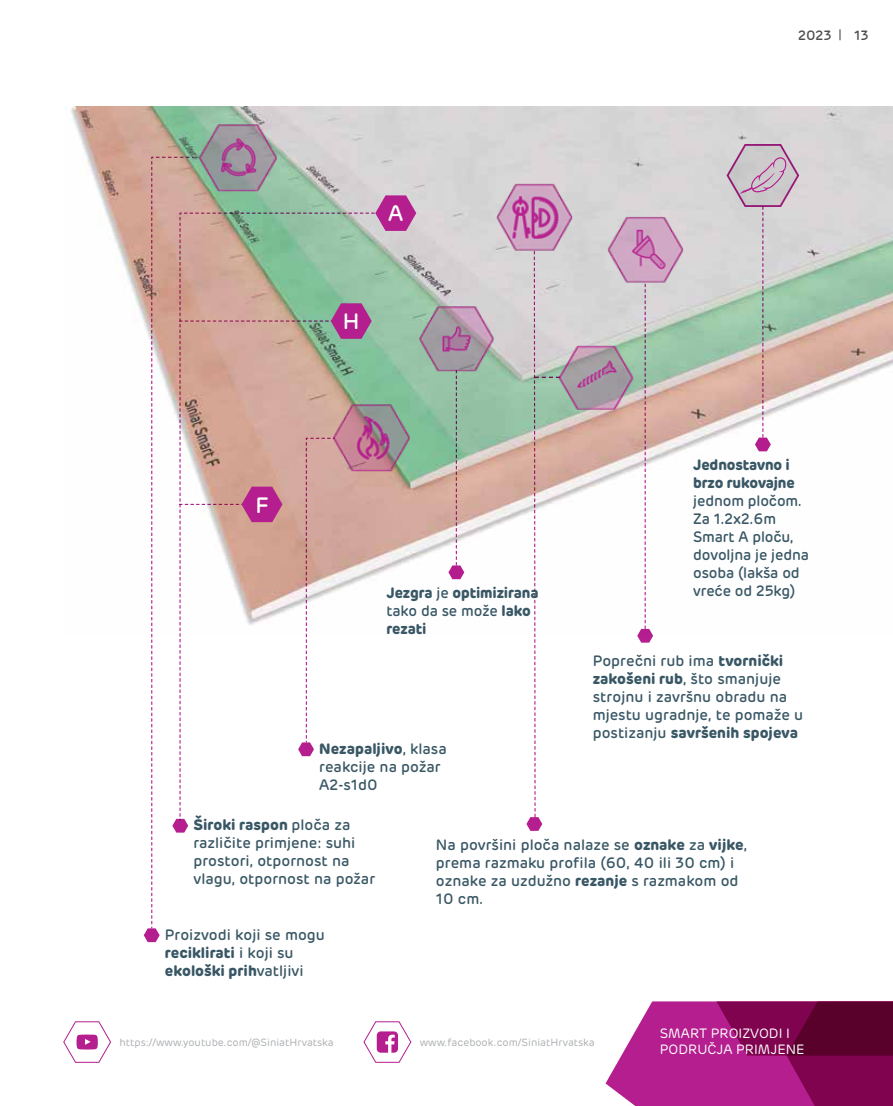
<style>
.page{position:relative;width:893px;height:1106px;background:#fff}
.page>*{position:absolute;margin:0;border:0;box-sizing:border-box;transform-origin:0 0}
.t1{font:500 22.2px "Rubrik";color:#fff}
.t2{font:500 15px/18px "Rubrik";color:#395765}
.t3{font:700 15px/18px "Rubrik";letter-spacing:-.01em;color:#395765}
.t4{font:13.5px/16.2px "Rubrik";color:#fff}
.t5{font:500 13.5px "Rubrik";color:#4d4d4f}
.t6{font:10.5px "Rubrik";color:#adafb2}
.s1{font-weight:500}
.s2{font-weight:700}
</style>
<div class="page">
<svg style="left:605px;top:1001px;width:288px;height:105px;background:#9c2375"></svg>
<img style="left:70px;top:106px;width:823px;height:474px">
<img style="left:199px;top:123px;width:78px;height:33px">
<img style="left:495px;top:183px;width:79px;height:68px">
<img style="left:606px;top:215px;width:78px;height:69px">
<img style="left:417px;top:305px;width:79px;height:68px">
<img style="left:560px;top:343px;width:75px;height:68px">
<svg style="left:448px;top:370px;width:16px;height:209px;background:#bab7af"></svg>
<svg style="left:144px;top:156px;width:272px;height:786px"></svg>
<svg style="left:526px;top:250px;width:34px;height:581px"></svg>
<svg style="left:637px;top:284px;width:16px;height:358px"></svg>
<svg style="left:725px;top:142px;width:75px;height:309px;background:#cdc9c4"></svg>
<svg style="left:363px;top:1021px;width:49px;height:42px"></svg>
<svg style="left:63px;top:1021px;width:48px;height:42px"></svg>
<p class="t5" style="left:798px;top:27px;width:35px">2023</p>
<p class="t5" style="left:854px;top:27px;width:16px">13</p>
<h1 class="t1" style="left:255px;top:491px;width:15px">F</h1>
<h1 class="t1" style="left:388px;top:199px;width:17px">A</h1>
<h1 class="t1" style="left:343px;top:307px;width:18px">H</h1>
<p class="t3" style="left:693px;top:455px;width:103px">Jednostavno i brzo rukovajne</p>
<p class="t2" style="left:693px;top:491px;width:117px">jednom pločom.<br>Za 1.2x2.6m<br>Smart A ploču, dovoljna je jedna osoba (lakša od</p>
<p class="t3" style="left:387px;top:584px;width:153px">Jezgra <span class="s1">je</span> optimizirana</p>
<p class="t2" style="left:693px;top:581px;width:104px">vreće od 25kg)</p>
<p class="t2" style="left:387px;top:602px;width:146px">tako da se može <span class="s2">lako rezati</span></p>
<p class="t2" style="left:319px;top:739px;width:129px"><span class="s2">Nezapaljivo</span>, klasa reakcije na požar<br>A2-s1d0</p>
<p class="t2" style="left:593px;top:651px;width:212px">Poprečni rub ima <span class="s2">tvornički zakošeni rub</span>, što smanjuje strojnu i završnu obradu na mjestu ugradnje, te pomaže u postizanju <span class="s2">savršenih spojeva</span></p>
<p class="t2" style="left:193px;top:815px;width:183px"><span class="s2">Široki raspon</span> ploča za različite primjene: suhi prostori, otpornost na vlagu, otpornost na požar</p>
<p class="t2" style="left:165px;top:925px;width:162px">Proizvodi koji se mogu <span class="s2">reciklirati</span> i koji su <span class="s2">ekološki prih</span>vatljivi</p>
<p class="t2" style="left:436px;top:835px;width:313px">Na površini ploča nalaze se <span class="s2">oznake</span> za <span class="s2">vijke</span>, prema razmaku profila (60, 40 ili 30 cm) i oznake za uzdužno <span class="s2">rezanje</span> s razmakom od<br>10 cm.</p>
<p class="t6" style="left:119px;top:1035px;width:216px">https://www.youtube.com/@SiniatHrvatska</p>
<p class="t6" style="left:420px;top:1035px;width:177px">www.facebook.com/SiniatHrvatska</p>
<p class="t4" style="left:660px;top:1025px;width:146px">SMART PROIZVODI I<br>PODRUČJA PRIMJENE</p>
</div>
